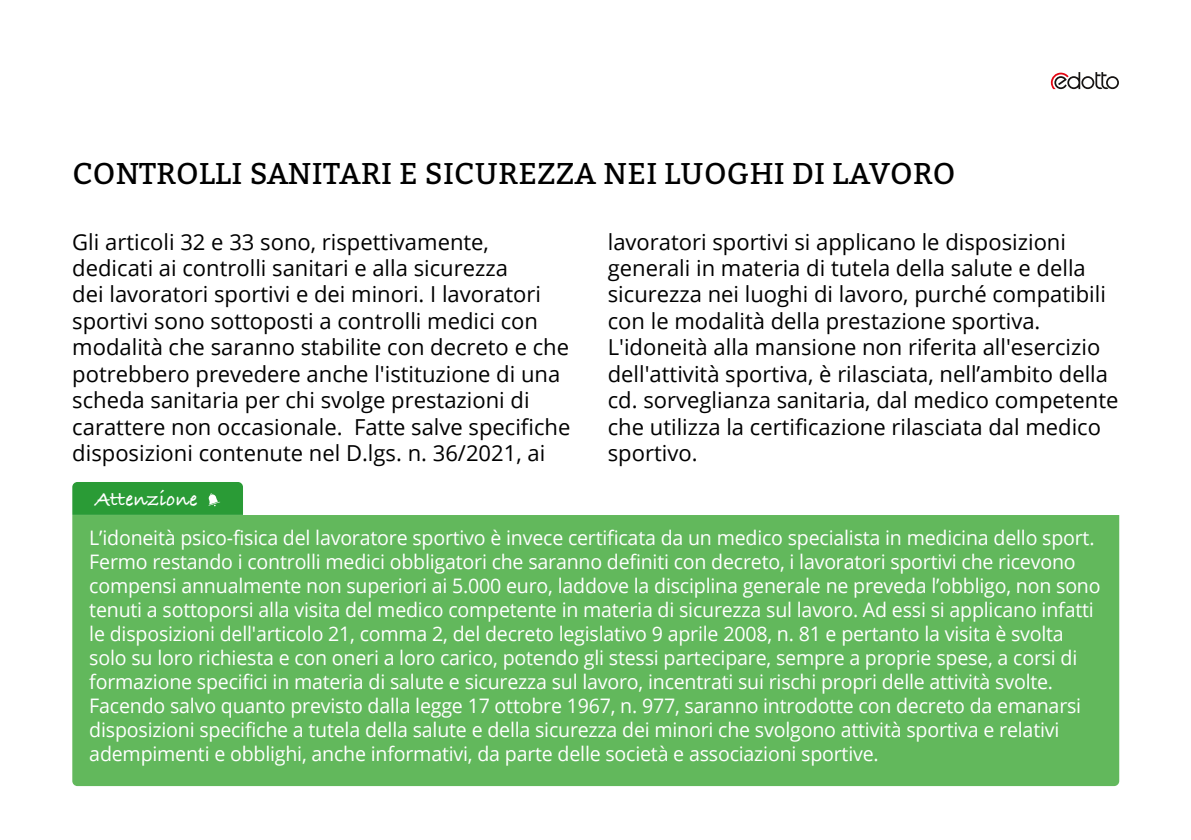
<style>
.page{position:relative;width:1191px;height:840px;background:#fff}
.page>*{position:absolute;margin:0;border:0;box-sizing:border-box;transform-origin:0 0}
.t1{font:30px "Bitter";letter-spacing:.01em;color:#000}
.t2{font:22px/26.4px "Open Sans";color:#000}
.t3{font:700 21.2px "Bradley Hand ITCTT";color:#fff}
.t4{font:20px/24px "Open Sans";letter-spacing:-.01em;color:#fff}
</style>
<div class="page">
<svg style="left:1050px;top:72px;width:69px;height:17px"></svg>
<div style="left:72px;top:514px;width:1047px;height:271px;background:#62b85c"></div>
<div style="left:72px;top:482px;width:171px;height:32px;background:#2a9b36"></div>
<h1 class="t1" style="left:72px;top:154px;width:884px">CONTROLLI SANITARI E SICUREZZA NEI LUOGHI DI LAVORO</h1>
<p class="t2" style="left:72px;top:228px;width:499px">Gli articoli 32 e 33 sono, rispettivamente, dedicati ai controlli sanitari e alla sicurezza<br>dei lavoratori sportivi e dei minori. I lavoratori sportivi sono sottoposti a controlli medici con modalità che saranno stabilite con decreto e che potrebbero prevedere anche l'istituzione di una scheda sanitaria per chi svolge prestazioni di carattere non occasionale. Fatte salve specifiche disposizioni contenute nel D.lgs. n. 36/2021, ai</p>
<p class="t2" style="left:608px;top:228px;width:512px">lavoratori sportivi si applicano le disposizioni generali in materia di tutela della salute e della sicurezza nei luoghi di lavoro, purché compatibili con le modalità della prestazione sportiva.<br>L'idoneità alla mansione non riferita all'esercizio dell'attività sportiva, è rilasciata, nell’ambito della cd. sorveglianza sanitaria, dal medico competente che utilizza la certificazione rilasciata dal medico sportivo.</p>
<p class="t3" style="left:95px;top:483px;width:104px">Attenzione</p>
<p class="t4" style="left:89px;top:524px;width:1012px">L’idoneità psico-fisica del lavoratore sportivo è invece certificata da un medico specialista in medicina dello sport.<br>Fermo restando i controlli medici obbligatori che saranno definiti con decreto, i lavoratori sportivi che ricevono compensi annualmente non superiori ai 5.000 euro, laddove la disciplina generale ne preveda l’obbligo, non sono tenuti a sottoporsi alla visita del medico competente in materia di sicurezza sul lavoro. Ad essi si applicano infatti le disposizioni dell'articolo 21, comma 2, del decreto legislativo 9 aprile 2008, n. 81 e pertanto la visita è svolta solo su loro richiesta e con oneri a loro carico, potendo gli stessi partecipare, sempre a proprie spese, a corsi di formazione specifici in materia di salute e sicurezza sul lavoro, incentrati sui rischi propri delle attività svolte.<br>Facendo salvo quanto previsto dalla legge 17 ottobre 1967, n. 977, saranno introdotte con decreto da emanarsi disposizioni specifiche a tutela della salute e della sicurezza dei minori che svolgono attività sportiva e relativi adempimenti e obblighi, anche informativi, da parte delle società e associazioni sportive.</p>
</div>
